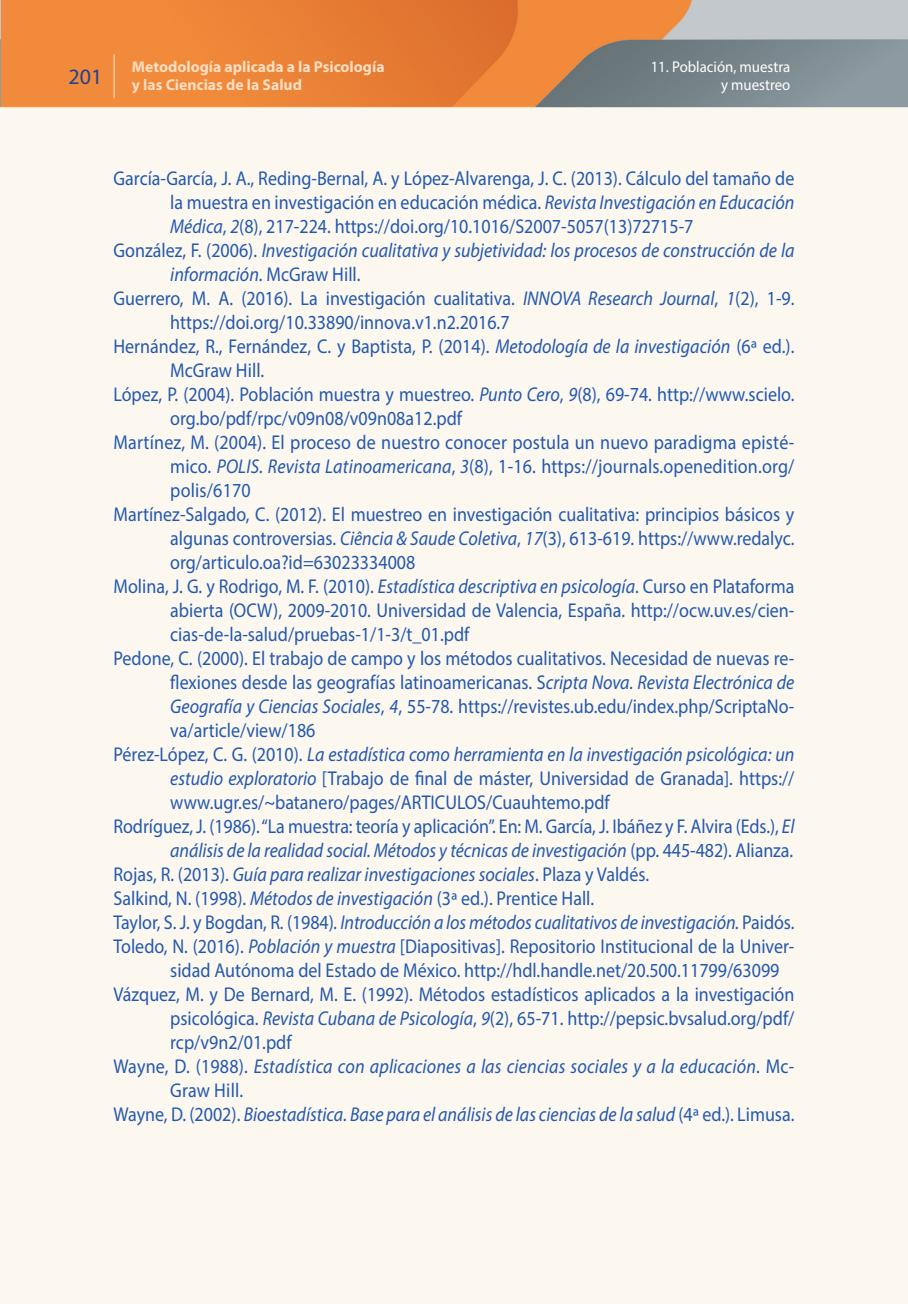
<style>
.page{position:relative;width:908px;height:1304px;background:#fff}
.page>*{position:absolute;margin:0;border:0;box-sizing:border-box;transform-origin:0 0}
.t1{font:22px "Myriad Pro";color:#25408f}
.Referencias_Myriad_1{font:20px/24px "Myriad Pro";color:#2358af;text-align:justify;scale:.9 1}
.Referencias_Myriad_1-2{font:italic 20px/24px "Myriad Pro";color:#2358af;scale:.9 1}
.t2{font:700 15.6px/18px "Myriad Pro";color:#ffdec2}
.t3{font:15.6px/18px "Myriad Pro";color:#fff;text-align:right;scale:.95 1}
.s1{font-style:italic}
.s2{font-style:normal}
</style>
<div class="page">
<img style="left:0;top:0;width:907px;height:1304px">
<hr style="left:114px;top:54px;width:1px;height:44px;background:#ffe0c6">
<p class="t1" style="left:69px;top:63px;width:35px">201</p>
<p class="t2" style="left:132px;top:58px;width:254px">Metodología aplicada a la Psicología y las Ciencias de la Salud</p>
<p class="t3" style="left:650px;top:58px;width:148px">11. Población, muestra y muestreo</p>
<p class="Referencias_Myriad_1" style="left:170px;top:166px;width:694px;text-indent:-57px">García-García, J. A., Reding-Bernal, A. y López-Alvarenga, J. C. (2013). Cálculo del tamaño de la muestra en investigación en educación médica. <span class="s1">Revista Investigación en Educación Médica</span>, <span class="s1">2</span>(8), 217-224. https://doi.org/10.1016/S2007-5057(13)72715-7</p>
<p class="Referencias_Myriad_1-2" style="left:170px;top:238px;width:694px;text-indent:-57px"><span class="s2">González, F. (2006).</span> Investigación cualitativa y subjetividad: los procesos de construcción de la información<span class="s2">. McGraw Hill.</span></p>
<p class="Referencias_Myriad_1" style="left:170px;top:286px;width:694px;text-indent:-57px">Guerrero, M. A. (2016). La investigación cualitativa. <span class="s1">INNOVA Research Journal</span>, <span class="s1">1</span>(2), 1-9. https://doi.org/10.33890/innova.v1.n2.2016.7</p>
<p class="Referencias_Myriad_1" style="left:170px;top:334px;width:694px;text-indent:-57px">Hernández, R., Fernández, C. y Baptista, P. (2014). <span class="s1">Metodología de la investigación</span> (6ª ed.).<br>McGraw Hill.</p>
<p class="Referencias_Myriad_1" style="left:170px;top:382px;width:694px;text-indent:-57px">López, P. (2004). Población muestra y muestreo. <span class="s1">Punto Cero</span>, <span class="s1">9</span>(8), 69-74. http://www.scielo. org.bo/pdf/rpc/v09n08/v09n08a12.pdf</p>
<p class="Referencias_Myriad_1" style="left:170px;top:430px;width:694px;text-indent:-57px">Martínez, M. (2004). El proceso de nuestro conocer postula un nuevo paradigma episté&shy;mico. <span class="s1">POLIS. Revista Latinoamericana</span>, <span class="s1">3</span>(8), 1-16. https://journals.openedition.org/ polis/6170</p>
<p class="Referencias_Myriad_1" style="left:170px;top:502px;width:694px;text-indent:-57px">Martínez-Salgado, C. (2012). El muestreo en investigación cualitativa: principios básicos y algunas controversias. <span class="s1">Ciência &amp; Saude Coletiva</span>, <span class="s1">17</span>(3), 613-619. https://www.redalyc. org/articulo.oa?id=63023334008</p>
<p class="Referencias_Myriad_1" style="left:170px;top:574px;width:694px;text-indent:-57px">Molina, J. G. y Rodrigo, M. F. (2010). <span class="s1">Estadística descriptiva en psicología</span>. Curso en Plataforma abierta (OCW), 2009-2010. Universidad de Valencia, España. http://ocw.uv.es/cien&shy;cias-de-la-salud/pruebas-1/1-3/t_01.pdf</p>
<p class="Referencias_Myriad_1" style="left:170px;top:646px;width:694px;text-indent:-57px">Pedone, C. (2000). El trabajo de campo y los métodos cualitativos. Necesidad de nuevas re&shy;flexiones desde las geografías latinoamericanas. S<span class="s1">cripta Nova. Revista Electrónica de Geografía y Ciencias Sociales</span>, <span class="s1">4</span>, 55-78. https://revistes.ub.edu/index.php/ScriptaNo&shy;va/article/view/186</p>
<p class="Referencias_Myriad_1" style="left:170px;top:742px;width:694px;text-indent:-57px">Pérez-López, C. G. (2010). <span class="s1">La estadística como herramienta en la investigación psicológica: un estudio exploratorio</span> [Trabajo de final de máster, Universidad de Granada]. https:// www.ugr.es/~batanero/pages/ARTICULOS/Cuauhtemo.pdf</p>
<p class="Referencias_Myriad_1" style="left:113px;top:814px;width:757px;text-align:right">Rodríguez, J. (1986). “La muestra: teoría y aplicación”. En: M. García, J. Ibáñez y F. Alvira (Eds.), <span class="s1">El análisis de la realidad social. Métodos y técnicas de investigación</span> (pp. 445-482). Alianza.</p>
<p class="Referencias_Myriad_1-2" style="left:113px;top:862px;width:596px"><span class="s2">Rojas, R. (2013).</span> Guía para realizar investigaciones sociales<span class="s2">. Plaza y Valdés.</span></p>
<p class="Referencias_Myriad_1" style="left:113px;top:886px;width:535px">Salkind, N. (1998). <span class="s1">Métodos de investigación</span> (3ª ed.). Prentice Hall.</p>
<p class="Referencias_Myriad_1-2" style="left:113px;top:910px;width:757px"><span class="s2">Taylor, S. J. y Bogdan, R. (1984)</span>. Introducción a los métodos cualitativos de investigación. <span class="s2">Paidós.</span></p>
<p class="Referencias_Myriad_1" style="left:170px;top:934px;width:694px;text-indent:-57px">Toledo, N. (2016). <span class="s1">Población y muestra</span> [Diapositivas]. Repositorio Institucional de la Univer&shy;sidad Autónoma del Estado de México. http://hdl.handle.net/20.500.11799/63099</p>
<p class="Referencias_Myriad_1" style="left:170px;top:982px;width:694px;text-indent:-57px">Vázquez, M. y De Bernard, M. E. (1992). Métodos estadísticos aplicados a la investigación psicológica. <span class="s1">Revista Cubana de Psicología</span>, <span class="s1">9</span>(2), 65-71. http://pepsic.bvsalud.org/pdf/ rcp/v9n2/01.pdf</p>
<p class="Referencias_Myriad_1-2" style="left:170px;top:1054px;width:694px;text-indent:-57px"><span class="s2">Wayne, D. (1988).</span> Estadística con aplicaciones a las ciencias sociales y a la educación<span class="s2">. Mc-<br>Graw Hill.</span></p>
<p class="Referencias_Myriad_1-2" style="left:113px;top:1102px;width:757px"><span class="s2">Wayne, D. (2002).</span> Bioestadística. Base para el análisis de las ciencias de la salud <span class="s2">(4ª ed.). Limusa.</span></p>
</div>
